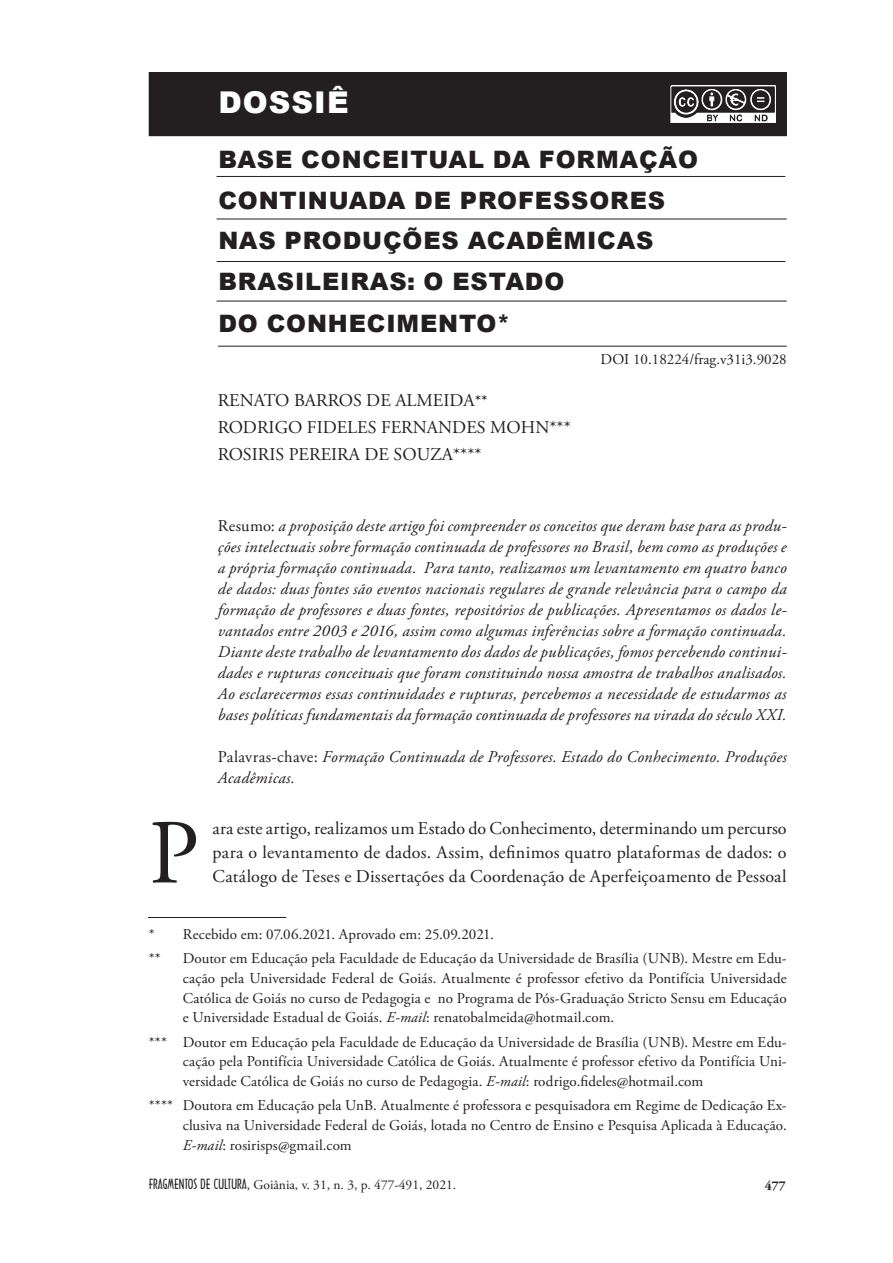
<style>
.page{position:relative;width:893px;height:1263px;background:#fff}
.page>*{position:absolute;margin:0;border:0;box-sizing:border-box;transform-origin:0 0}
.Capitular{font:91.35px "Adobe Garamond Pro";color:#231f20}
.t1{font:900 30px "Arial";letter-spacing:.035em;color:#fff}
.subtítulo_título_art{font:900 24px/40.8px "Arial";letter-spacing:.035em;color:#231f20}
.Capitular-2{font:18px/24.3px "Adobe Garamond Pro";color:#231f20;text-align:justify}
.Resumos_Iniciais{font:italic 16.5px/21px "Adobe Garamond Pro";letter-spacing:.015em;color:#231f20;text-align:justify}
.Notas{font:15px/19.8px "Adobe Garamond Pro";letter-spacing:.005em;color:#231f20;text-align:justify}
.t2{font:13.5px "Adobe Garamond Pro";color:#231f20}
.t3{font:700 13.5px "Adobe Garamond Pro";color:#231f20}
.s1{font-size:16.5px;color:#111}
.s2{font-style:normal}
.s3{font-style:italic}
.s4{font-family:"Architecture Plain"}
</style>
<div class="page">
<hr style="left:148px;top:917px;width:138px;height:1px;background:#231f20">
<hr style="left:217px;top:176px;width:568px;height:1px;background:#231f20">
<hr style="left:217px;top:219px;width:570px;height:1px;background:#231f20">
<hr style="left:217px;top:261px;width:568px;height:1px;background:#231f20">
<hr style="left:217px;top:301px;width:570px;height:1px;background:#231f20">
<hr style="left:218px;top:346px;width:569px;height:1px;background:#231f20">
<div style="left:149px;top:73px;width:637px;height:63px;background:#231f20"></div>
<div style="left:149px;top:72px;width:638px;height:64px;border:1px solid #231f20"></div>
<img style="left:670px;top:85px;width:105px;height:37px">
<p class="t1" style="left:218px;top:81px;width:132px">DOSSIÊ</p>
<p class="subtítulo_título_art" style="left:218px;top:138px;width:481px">BASE CONCEITUAL DA FORMAÇÃO<br>CONTINUADA DE PROFESSORES<br>NAS PRODUÇÕES ACADÊMICAS<br>BRASILEIRAS: O ESTADO<br>DO CONHECIMENTO*</p>
<p class="Capitular-2" style="left:218px;top:389px;width:272px">RENATO BARROS DE ALMEIDA<span class="s1">**</span></p>
<p class="Capitular-2" style="left:218px;top:416px;width:355px">RODRIGO FIDELES FERNANDES MOHN***</p>
<p class="Capitular-2" style="left:218px;top:443px;width:265px">ROSIRIS PEREIRA DE SOUZA****</p>
<p class="Notas" style="left:601px;top:350px;width:188px">DOI 10.18224/frag.v31i3.9028</p>
<p class="Resumos_Iniciais" style="left:218px;top:516px;width:570px"><span class="s2">Resumo:</span> a proposição deste artigo foi compreender os conceitos que deram base para as produ&shy;ções intelectuais sobre formação continuada de professores no Brasil, bem como as produções e a própria formação continuada. Para tanto, realizamos um levantamento em quatro banco de dados: duas fontes são eventos nacionais regulares de grande relevância para o campo da formação de professores e duas fontes, repositórios de publicações. Apresentamos os dados le&shy;vantados entre 2003 e 2016, assim como algumas inferências sobre a formação continuada.<br>Diante deste trabalho de levantamento dos dados de publicações, fomos percebendo continui&shy;dades e rupturas conceituais que foram constituindo nossa amostra de trabalhos analisados.<br>Ao esclarecermos essas continuidades e rupturas, percebemos a necessidade de estudarmos as bases políticas fundamentais da formação continuada de professores na virada do século XXI.</p>
<p class="Resumos_Iniciais" style="left:218px;top:747px;width:570px"><span class="s2">Palavras-chave:</span> Formação Continuada de Professores. Estado do Conhecimento. Produções<br>Acadêmicas.</p>
<p class="Capitular" style="left:149px;top:799px;width:52px">P</p>
<p class="Capitular-2" style="left:213px;top:816px;width:576px">ara este artigo, realizamos um Estado do Conhecimento, determinando um percurso para o levantamento de dados. Assim, definimos quatro plataformas de dados: o Catálogo de Teses e Dissertações da Coordenação de Aperfeiçoamento de Pessoal</p>
<p class="Notas" style="left:149px;top:925px;width:347px">* Recebido em: 07.06.2021. Aprovado em: 25.09.2021.</p>
<p class="Notas" style="left:149px;top:949px;width:14px">**</p>
<p class="Notas" style="left:183px;top:949px;width:605px">Doutor em Educação pela Faculdade de Educação da Universidade de Brasília (UNB). Mestre em Edu&shy;cação pela Universidade Federal de Goiás. Atualmente é professor efetivo da Pontifícia Universidade Católica de Goiás no curso de Pedagogia e no Programa de Pós-Graduação Stricto Sensu em Educação e Universidade Estadual de Goiás. <span class="s3">E-mail</span>: renatobalmeida@hotmail.com.</p>
<p class="Notas" style="left:183px;top:1032px;width:605px;text-indent:-34px">*** Doutor em Educação pela Faculdade de Educação da Universidade de Brasília (UNB). Mestre em Edu&shy;cação pela Pontifícia Universidade Católica de Goiás. Atualmente é professor efetivo da Pontifícia Uni&shy;versidade Católica de Goiás no curso de Pedagogia. <span class="s3">E-mail</span>: rodrigo.fideles@hotmail.com</p>
<p class="Notas" style="left:183px;top:1096px;width:605px;text-indent:-34px">**** Doutora em Educação pela UnB. Atualmente é professora e pesquisadora em Regime de Dedicação Ex&shy;clusiva na Universidade Federal de Goiás, lotada no Centro de Ensino e Pesquisa Aplicada à Educação.<br><span class="s3">E-mail</span>: rosirisps@gmail.com</p>
<p class="t2" style="left:149px;top:1177px;width:309px"><span class="s4">FRAGMENTOS DE CULTURA</span>, Goiânia, v. 31, n. 3, p. 477-491, 2021.</p>
<p class="t3" style="left:765px;top:1178px;width:23px">477</p>
</div>
